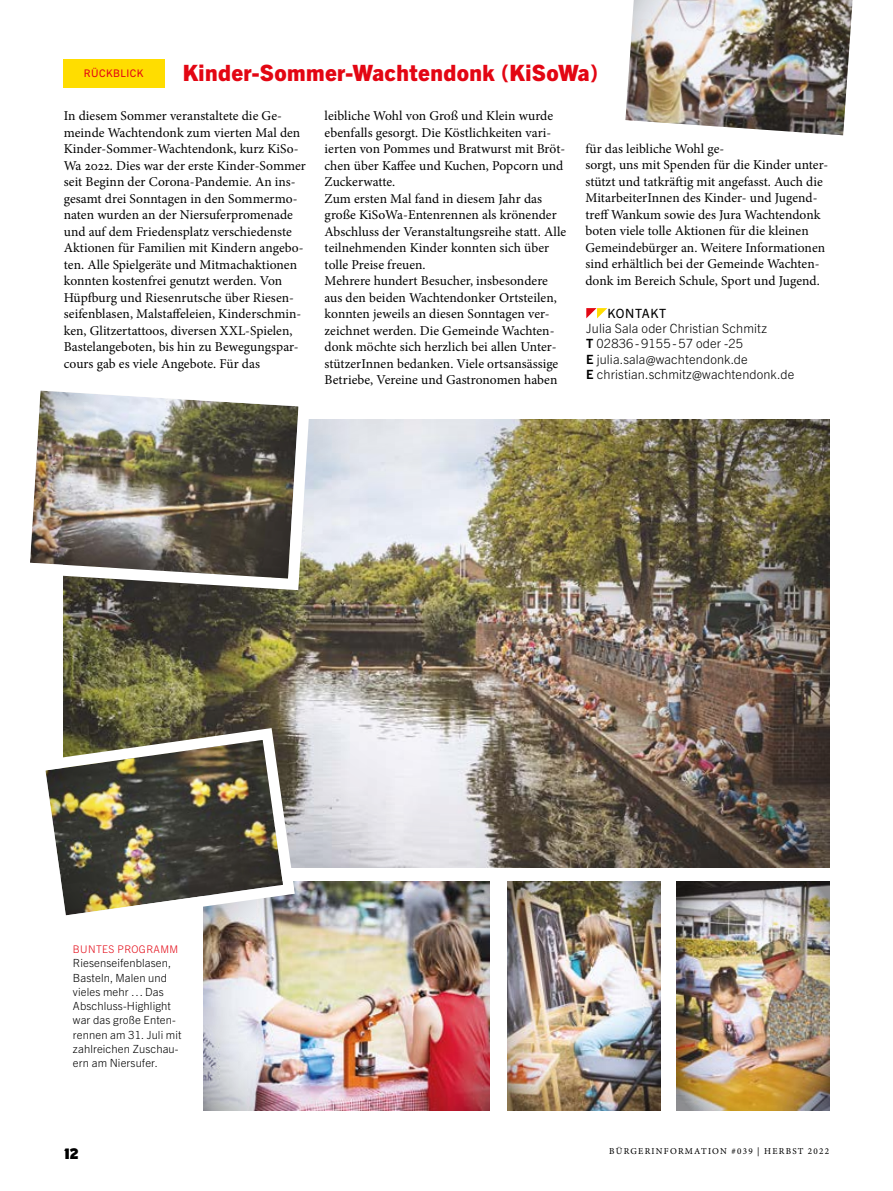
<style>
.page{position:relative;width:893px;height:1191px;background:#fff}
.page>*{position:absolute;margin:0;border:0;box-sizing:border-box;transform-origin:0 0}
.t1{font:800 22.5px "Trade Gothic Next LT Pro";letter-spacing:.02em;color:#e30613}
.t2{font:15px "Hillray";color:#000}
.t3{font:13.5px/16.5px "Minion Pro";letter-spacing:.005em;color:#000}
.t4{font:300 12.75px/15.3px "Trade Gothic Next LT Pro";letter-spacing:.01em;color:#000}
.t5{font:12.75px "Trade Gothic Next LT Pro";letter-spacing:.05em;color:#000}
.t6{font:300 11.25px/14.2px "Trade Gothic Next LT Pro";letter-spacing:.01em;color:#000}
.t7{font:300 10.5px "Trade Gothic Next LT Pro";letter-spacing:.04em;color:#e30613}
.t8{font:10.5px "Trade Gothic Next LT Pro";letter-spacing:.04em;color:#e30613}
.t9{font:9px "Minion Pro Capt";letter-spacing:.135em;color:#000}
.s1{font-weight:700}
</style>
<div class="page">
<img style="left:204px;top:881px;width:285px;height:229px">
<svg style="left:586px;top:308px;width:21px;height:10px"></svg>
<img style="left:64px;top:419px;width:765px;height:448px">
<svg style="left:63px;top:406px;width:253px;height:190px"></svg>
<img style="left:63px;top:722px;width:238px;height:211px">
<div style="left:63px;top:59px;width:101px;height:29px;background:#fd0"></div>
<img style="left:30px;top:390px;width:268px;height:188px">
<img style="left:45px;top:740px;width:238px;height:175px">
<img style="left:625px;top:0;width:228px;height:135px">
<img style="left:508px;top:881px;width:152px;height:229px">
<img style="left:677px;top:881px;width:152px;height:229px">
<h1 class="t1" style="left:183px;top:57px;width:417px">Kinder-Sommer-Wachtendonk (KiSoWa)</h1>
<p class="t3" style="left:64px;top:108px;width:244px">In diesem Sommer veranstaltete die Ge&shy;meinde Wachtendonk zum vierten Mal den Kinder-Sommer-Wachtendonk, kurz KiSo-Wa 2022. Dies war der erste Kinder-Sommer seit Beginn der Corona-Pandemie. An ins&shy;gesamt drei Sonntagen in den Sommermo&shy;naten wurden an der Niersuferpromenade und auf dem Friedensplatz verschiedenste Aktionen für Familien mit Kindern angebo&shy;ten. Alle Spielgeräte und Mitmachaktionen konnten kostenfrei genutzt werden. Von Hüpfburg und Riesenrutsche über Riesen&shy;seifenblasen, Malstaffeleien, Kinderschmin&shy;ken, Glitzertattoos, diversen XXL-Spielen, Bastelangeboten, bis hin zu Bewegungspar&shy;cours gab es viele Angebote. Für das</p>
<p class="t3" style="left:325px;top:107px;width:243px">leibliche Wohl von Groß und Klein wurde ebenfalls gesorgt. Die Köstlichkeiten vari&shy;ierten von Pommes und Bratwurst mit Bröt&shy;chen über Kaffee und Kuchen, Popcorn und Zuckerwatte.<br>Zum ersten Mal fand in diesem Jahr das große KiSoWa-Entenrennen als krönender Abschluss der Veranstaltungsreihe statt. Alle teilnehmenden Kinder konnten sich über tolle Preise freuen.<br>Mehrere hundert Besucher, insbesondere aus den beiden Wachtendonker Ortsteilen, konnten jeweils an diesen Sonntagen ver&shy;zeichnet werden. Die Gemeinde Wachten&shy;donk möchte sich herzlich bei allen Unter&shy;stützerInnen bedanken. Viele ortsansässige Betriebe, Vereine und Gastronomen haben</p>
<p class="t8" style="left:84px;top:66px;width:61px">RÜCKBLICK</p>
<p class="t3" style="left:585px;top:140px;width:244px">für das leibliche Wohl ge-<br>sorgt, uns mit Spenden für die Kinder unter&shy;stützt und tatkräftig mit angefasst. Auch die MitarbeiterInnen des Kinder- und Jugend&shy;treff Wankum sowie des Jura Wachtendonk boten viele tolle Aktionen für die kleinen Gemeindebürger an. Weitere Informationen sind erhältlich bei der Gemeinde Wachten&shy;donk im Bereich Schule, Sport und Jugend.</p>
<p class="t5" style="left:607px;top:304px;width:61px">KONTAKT</p>
<p class="t4" style="left:586px;top:320px;width:209px">Julia Sala oder Christian Schmitz<br><span class="s1">T</span> 02836 - 9155 - 57 oder -25<br><span class="s1">E</span> julia.sala@wachtendonk.de<br><span class="s1">E</span> christian.schmitz@wachtendonk.de</p>
<p class="t7" style="left:73px;top:942px;width:107px">BUNTES PROGRAMM</p>
<p class="t6" style="left:73px;top:955px;width:110px">Riesenseifenblasen,<br>Basteln, Malen und vieles mehr … Das<br>Abschluss-Highlight war das große Enten&shy;rennen am 31. Juli mit zahlreichen Zuschau&shy;ern am Niersufer.</p>
<p class="t2" style="left:64px;top:1145px;width:16px">12</p>
<p class="t9" style="left:609px;top:1145px;width:221px">BÜRGERINFORMATION #039 | HERBST 2022</p>
</div>
